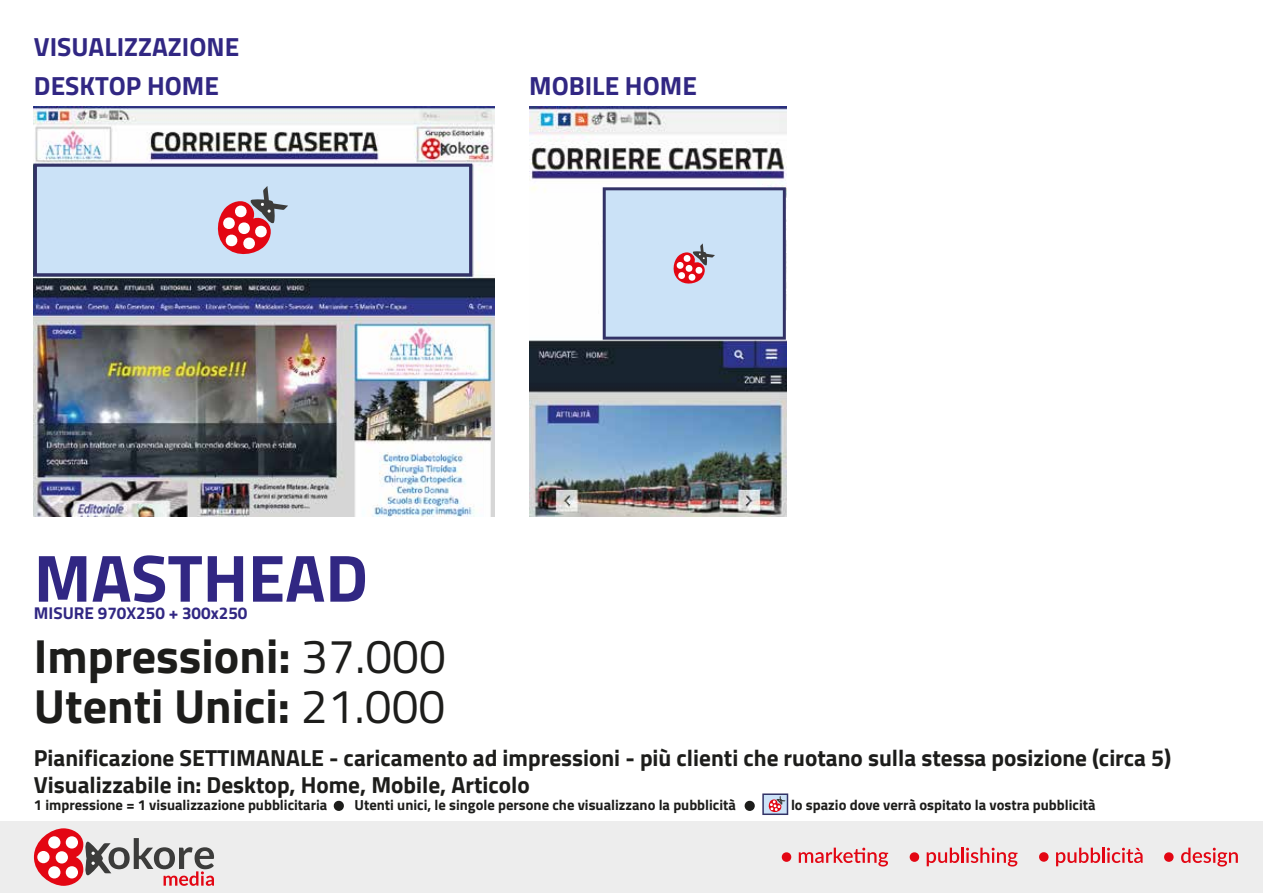
<style>
.page{position:relative;width:1263px;height:893px;background:#fff}
.page>*{position:absolute;margin:0;border:0;box-sizing:border-box;transform-origin:0 0}
.t1{font:700 66.9px "Titillium Web";color:#312783}
.t2{font:700 48px/50.1px "Titillium Web";color:#1d1d1b}
.t3{font:700 26.25px "Titillium Web";color:#312783}
.t4{font:700 23.25px/26.1px "Titillium Web";color:#1d1d1b}
.t5{font:700 17.1px "Titillium Web";color:#312783}
.t6{font:700 14.55px "Titillium Web";color:#1d1d1b}
.s1{font-weight:400}
</style>
<div class="page">
<div style="left:0;top:821px;width:1263px;height:72px;background:#ededed"></div>
<svg style="left:34px;top:828px;width:180px;height:58px"></svg>
<svg style="left:910px;top:852px;width:9px;height:10px"></svg>
<svg style="left:927px;top:848px;width:32px;height:18px"></svg>
<hr style="left:961px;top:848px;width:3px;height:15px;background:#e30613">
<svg style="left:966px;top:848px;width:51px;height:18px"></svg>
<svg style="left:1039px;top:852px;width:9px;height:10px"></svg>
<svg style="left:1056px;top:848px;width:86px;height:18px"></svg>
<svg style="left:1164px;top:852px;width:9px;height:10px"></svg>
<svg style="left:1181px;top:848px;width:57px;height:18px"></svg>
<svg style="left:782px;top:852px;width:9px;height:10px"></svg>
<svg style="left:799px;top:848px;width:89px;height:18px"></svg>
<img style="left:529px;top:107px;width:257px;height:410px">
<svg style="left:603px;top:187px;width:183px;height:153px;background:#c0d1e7"></svg>
<img style="left:34px;top:107px;width:460px;height:410px">
<svg style="left:34px;top:164px;width:438px;height:112px;background:#c0d5ec"></svg>
<svg style="left:214px;top:186px;width:74px;height:72px;background:#cb9eac"></svg>
<svg style="left:334px;top:801px;width:10px;height:10px"></svg>
<svg style="left:762px;top:793px;width:26px;height:22px"></svg>
<svg style="left:745px;top:801px;width:10px;height:10px"></svg>
<p class="t3" style="left:34px;top:27px;width:207px">VISUALIZZAZIONE</p>
<p class="t3" style="left:34px;top:66px;width:186px">DESKTOP HOME</p>
<p class="t3" style="left:529px;top:66px;width:169px">MOBILE HOME</p>
<h1 class="t1" style="left:34px;top:527px;width:336px">MASTHEAD</h1>
<p class="t5" style="left:34px;top:600px;width:215px">MISURE 970X250 + 300x250</p>
<h2 class="t2" style="left:34px;top:629px;width:413px">Impressioni: <span class="s1">37.000<br></span>Utenti Unici: <span class="s1">21.000</span></h2>
<p class="t4" style="left:34px;top:744px;width:1139px">Pianificazione SETTIMANALE - caricamento ad impressioni - più clienti che ruotano sulla stessa posizione (circa 5)<br>Visualizzabile in: Desktop, Home, Mobile, Articolo</p>
<p class="t6" style="left:34px;top:794px;width:295px">1 impressione = 1 visualizzazione pubblicitaria</p>
<p class="t6" style="left:355px;top:794px;width:383px">Utenti unici, le singole persone che visualizzano la pubblicità</p>
<p class="t6" style="left:791px;top:794px;width:306px">lo spazio dove verrà ospitato la vostra pubblicità</p>
</div>
